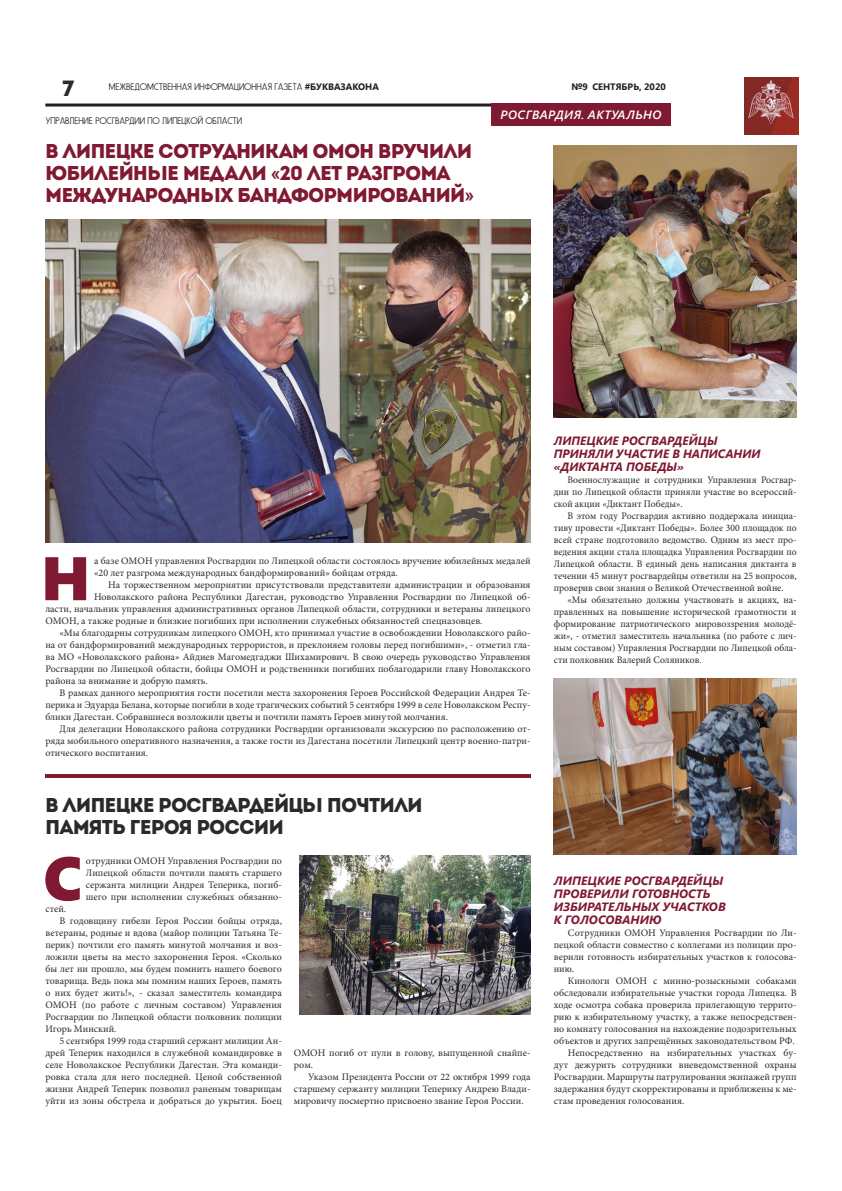
<style>
.page{position:relative;width:842px;height:1191px;background:#fff}
.page>*{position:absolute;margin:0;border:0;box-sizing:border-box;transform-origin:0 0}
.ПОДЗАГОЛОВОК{font:61.4px "Segoe UI Black";color:#801932}
.t1{font:22px "Intro";color:#2b292a}
.ПОДЗАГОЛОВОК-2{font:20px/22px "Intro";letter-spacing:-.05em;color:#801932}
.ПОДЗАГОЛОВОК-3{font:20px/22px "Intro";letter-spacing:-.05em;color:#2b292a}
.ПОДЗАГОЛОВОК-4{font:italic 700 12px/13px "Segoe UI";color:#801932}
.ПОДЗАГОЛОВОК-5{font:italic 600 12px "Segoe UI";letter-spacing:.035em;color:#fff}
.ПОДЗАГОЛОВОК-6{font:10px/12px "Minion Pro";color:#2b292a;text-align:justify}
.t2{font:9.3px "Fundamental Brigade Scvhlank";color:#231f20}
.t3{font:700 9.3px "Segoe UI";color:#231f20}
.s1{font-family:"Segoe UI";font-weight:700}
.s2{font-family:"Roboto";font-weight:700}
</style>
<div class="page">
<hr style="left:45px;top:103px;width:624px;height:3px;background:#231f20">
<img style="left:45px;top:220px;width:485px;height:322px">
<img style="left:744px;top:78px;width:54px;height:56px">
<div style="left:491px;top:103px;width:179px;height:23px;background:#801932"></div>
<hr style="left:45px;top:774px;width:485px;height:3px;background:#801932">
<img style="left:554px;top:678px;width:243px;height:176px">
<img style="left:554px;top:145px;width:243px;height:272px">
<img style="left:300px;top:855px;width:230px;height:160px">
<h2 class="t1" style="left:62px;top:75px;width:13px">7</h2>
<p class="t2" style="left:109px;top:82px;width:271px">МЕЖВЕДОМСТВЕННАЯ ИНФОРМАЦИОННАЯ ГАЗЕТА <span class="s1">#БУКВАЗАКОНА</span></p>
<p class="t3" style="left:571px;top:80px;width:96px">№9 СЕНТЯБРЬ, 2020</p>
<p class="t2" style="left:45px;top:115px;width:198px">УПРАВЛЕНИЕ РОСГВАРДИИ ПО ЛИПЕЦКОЙ ОБЛАСТИ</p>
<p class="ПОДЗАГОЛОВОК-2" style="left:45px;top:140px;width:431px">В ЛИПЕЦКЕ СОТРУДНИКАМ ОМОН ВРУЧИЛИ<br>ЮБИЛЕЙНЫЕ МЕДАЛИ <span class="s2">«</span>20 ЛЕТ РАЗГРОМА<br>МЕЖДУНАРОДНЫХ БАНДФОРМИРОВАНИЙ<span class="s2">»</span></p>
<p class="ПОДЗАГОЛОВОК-5" style="left:500px;top:106px;width:163px">РОСГВАРДИЯ. АКТУАЛЬНО</p>
<p class="ПОДЗАГОЛОВОК" style="left:41px;top:534px;width:51px">Н</p>
<p class="ПОДЗАГОЛОВОК-6" style="left:94px;top:555px;width:438px">а базе ОМОН управления Росгвардии по Липецкой области состоялось вручение юбилейных медалей «20 лет разгрома международных бандформирований» бойцам отряда.</p>
<p class="ПОДЗАГОЛОВОК-6" style="left:108px;top:579px;width:424px">На торжественном мероприятии присутствовали представители администрации и образования</p>
<p class="ПОДЗАГОЛОВОК-6" style="left:94px;top:591px;width:438px">Новолакского района Республики Дагестан, руководство Управления Росгвардии по Липецкой об-</p>
<p class="ПОДЗАГОЛОВОК-6" style="left:45px;top:603px;width:487px">ласти, начальник управления административных органов Липецкой области, сотрудники и ветераны липецкого</p>
<p class="ПОДЗАГОЛОВОК-6" style="left:45px;top:615px;width:439px">ОМОН, а также родные и близкие погибших при исполнении служебных обязанностей спецназовцев.</p>
<p class="ПОДЗАГОЛОВОК-6" style="left:45px;top:627px;width:487px;text-indent:14px">«Мы благодарны сотрудникам липецкого ОМОН, кто принимал участие в освобождении Новолакского райо&shy;на от бандформирований международных террористов, и преклоняем головы перед погибшими», - отметил гла&shy;ва МО «Новолакского района» Айдиев Магомедгаджи Шихамирович. В свою очередь руководство Управления Росгвардии по Липецкой области, бойцы ОМОН и родственники погибших поблагодарили главу Новолакского района за внимание и добрую память.</p>
<p class="ПОДЗАГОЛОВОК-6" style="left:45px;top:687px;width:487px;text-indent:14px">В рамках данного мероприятия гости посетили места захоронения Героев Российской Федерации Андрея Те&shy;перика и Эдуарда Белана, которые погибли в ходе трагических событий 5 сентября 1999 в селе Новолакском Респу&shy;блики Дагестан. Собравшиеся возложили цветы и почтили память Героев минутой молчания.</p>
<p class="ПОДЗАГОЛОВОК-6" style="left:45px;top:723px;width:487px;text-indent:14px">Для делегации Новолакского района сотрудники Росгвардии организовали экскурсию по расположению от&shy;ряда мобильного оперативного назначения, а также гости из Дагестана посетили Липецкий центр военно-патри&shy;отического воспитания.</p>
<p class="ПОДЗАГОЛОВОК-3" style="left:45px;top:794px;width:379px">В ЛИПЕЦКЕ РОСГВАРДЕЙЦЫ ПОЧТИЛИ<br>ПАМЯТЬ ГЕРОЯ РОССИИ</p>
<p class="ПОДЗАГОЛОВОК" style="left:44px;top:834px;width:40px">С</p>
<p class="ПОДЗАГОЛОВОК-6" style="left:86px;top:855px;width:198px">отрудники ОМОН Управления Росгвардии по Липецкой области почтили память старшего сержанта милиции Андрея Теперика, погиб&shy;шего при исполнении служебных обязанно-</p>
<p class="ПОДЗАГОЛОВОК-6" style="left:45px;top:903px;width:22px">стей.</p>
<p class="ПОДЗАГОЛОВОК-6" style="left:45px;top:915px;width:238px;text-indent:14px">В годовщину гибели Героя России бойцы отряда, ветераны, родные и вдова (майор полиции Татьяна Те&shy;перик) почтили его память минутой молчания и воз&shy;ложили цветы на место захоронения Героя. «Сколько бы лет ни прошло, мы будем помнить нашего боевого товарища. Ведь пока мы помним наших Героев, память о них будет жить!», - сказал заместитель командира ОМОН (по работе с личным составом) Управления Росгвардии по Липецкой области полковник полиции Игорь Минский.</p>
<p class="ПОДЗАГОЛОВОК-6" style="left:45px;top:1035px;width:238px;text-indent:14px">5 сентября 1999 года старший сержант милиции Ан&shy;дрей Теперик находился в служебной командировке в селе Новолакское Республики Дагестан. Эта команди&shy;ровка стала для него последней. Ценой собственной жизни Андрей Теперик позволил раненым товарищам уйти из зоны обстрела и добраться до укрытия. Боец</p>
<p class="ПОДЗАГОЛОВОК-6" style="left:294px;top:1047px;width:238px">ОМОН погиб от пули в голову, выпущенной снайпе&shy;ром.</p>
<p class="ПОДЗАГОЛОВОК-6" style="left:294px;top:1071px;width:238px;text-indent:14px">Указом Президента России от 22 октября 1999 года старшему сержанту милиции Теперику Андрею Влади&shy;мировичу посмертно присвоено звание Героя России.</p>
<p class="ПОДЗАГОЛОВОК-4" style="left:554px;top:433px;width:208px">ЛИПЕЦКИЕ РОСГВАРДЕЙЦЫ<br>ПРИНЯЛИ УЧАСТИЕ В НАПИСАНИИ «ДИКТАНТА ПОБЕДЫ»</p>
<p class="ПОДЗАГОЛОВОК-6" style="left:554px;top:473px;width:244px;text-indent:14px">Военнослужащие и сотрудники Управления Росгвар&shy;дии по Липецкой области приняли участие во всероссий&shy;ской акции «Диктант Победы».</p>
<p class="ПОДЗАГОЛОВОК-6" style="left:554px;top:509px;width:244px;text-indent:14px">В этом году Росгвардия активно поддержала инициа&shy;тиву провести «Диктант Победы». Более 300 площадок по всей стране подготовило ведомство. Одним из мест про&shy;ведения акции стала площадка Управления Росгвардии по Липецкой области. В единый день написания диктанта в течении 45 минут росгвардейцы ответили на 25 вопросов, проверив свои знания о Великой Отечественной войне.</p>
<p class="ПОДЗАГОЛОВОК-6" style="left:554px;top:593px;width:244px;text-indent:14px">«Мы обязательно должны участвовать в акциях, на&shy;правленных на повышение исторической грамотности и формирование патриотического мировоззрения молодё&shy;жи», - отметил заместитель начальника (по работе с лич&shy;ным составом) Управления Росгвардии по Липецкой обла&shy;сти полковник Валерий Соляников.</p>
<p class="ПОДЗАГОЛОВОК-4" style="left:554px;top:873px;width:174px">ЛИПЕЦКИЕ РОСГВАРДЕЙЦЫ<br>ПРОВЕРИЛИ ГОТОВНОСТЬ<br>ИЗБИРАТЕЛЬНЫХ УЧАСТКОВ<br>К ГОЛОСОВАНИЮ</p>
<p class="ПОДЗАГОЛОВОК-6" style="left:554px;top:926px;width:244px;text-indent:14px">Сотрудники ОМОН Управления Росгвардии по Ли&shy;пецкой области совместно с коллегами из полиции про&shy;верили готовность избирательных участков к голосова&shy;нию.</p>
<p class="ПОДЗАГОЛОВОК-6" style="left:554px;top:974px;width:244px;text-indent:14px">Кинологи ОМОН с минно-розыскными собаками обследовали избирательные участки города Липецка. В ходе осмотра собака проверила прилегающую террито&shy;рию к избирательному участку, а также непосредствен&shy;но комнату голосования на нахождение подозрительных объектов и других запрещённых законодательством РФ.</p>
<p class="ПОДЗАГОЛОВОК-6" style="left:554px;top:1046px;width:244px;text-indent:14px">Непосредственно на избирательных участках бу&shy;дут дежурить сотрудники вневедомственной охраны Росгвардии. Маршруты патрулирования экипажей групп задержания будут скорректированы и приближены к ме&shy;стам проведения голосования.</p>
</div>
